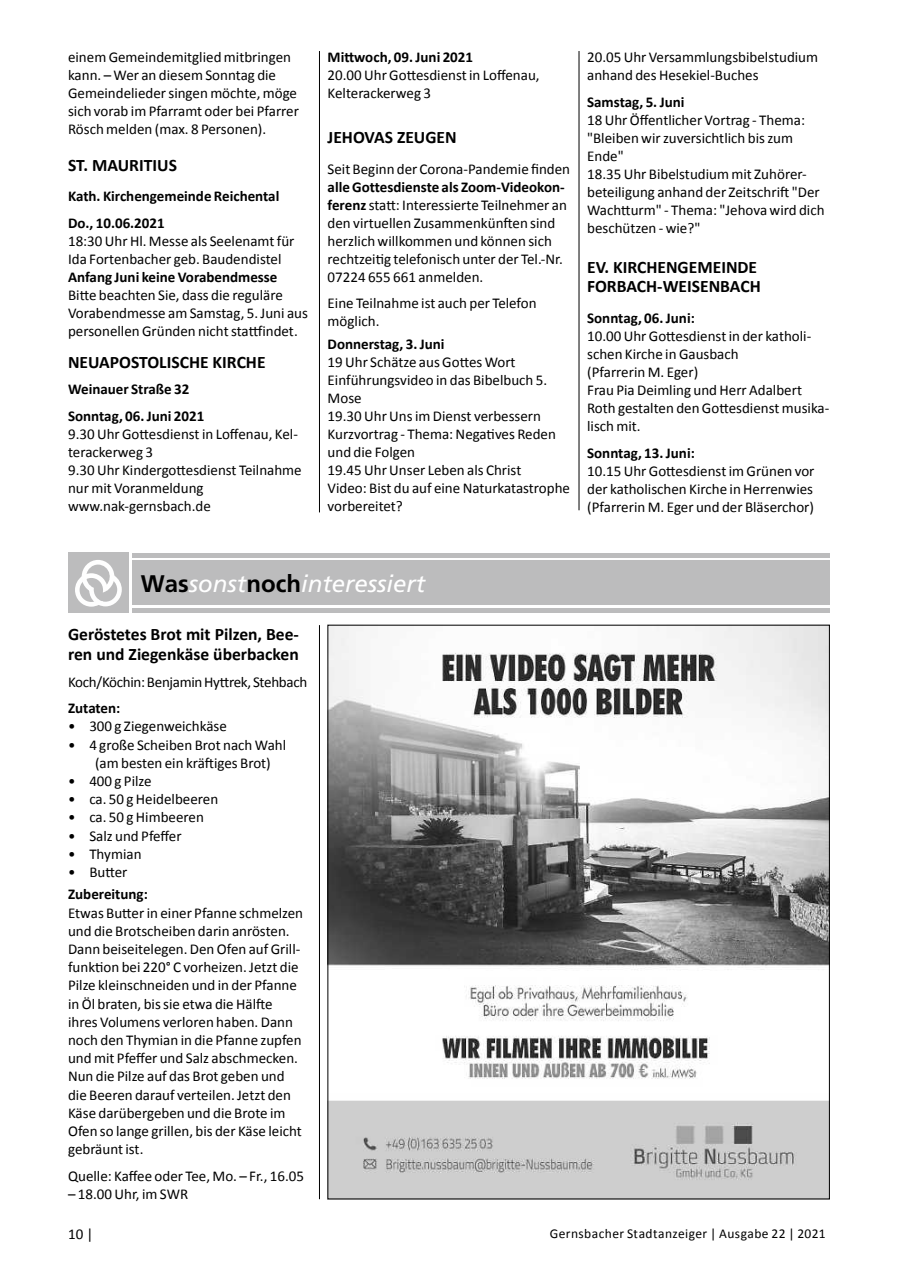
<style>
.page{position:relative;width:902px;height:1280px;background:#fff}
.page>*{position:absolute;margin:0;border:0;box-sizing:border-box;transform-origin:0 0}
.t1{font:italic 24px "Frutiger";color:#fff}
.t2{font:700 17.55px/19.2px "Calibri";color:#000}
.t3{font:15px/18px "Calibri";color:#000}
.t4{font:700 15px/26.5px "Calibri";color:#000}
.t5{font:15px "Calibri";letter-spacing:-.02em;color:#000}
.t6{font:13.5px "Calibri";letter-spacing:.025em;color:#000}
.s1{font-weight:700}
.s2{font-weight:700;font-style:normal;color:#000}
</style>
<div class="page">
<hr style="left:578px;top:51px;width:1px;height:459px;background:#000">
<hr style="left:319px;top:51px;width:1px;height:461px;background:#000">
<div style="left:132px;top:561px;width:697px;height:44px;background:#bcbcbd"></div>
<hr style="left:132px;top:609px;width:697px;height:4px;background:#bcbcbd">
<hr style="left:132px;top:553px;width:697px;height:4px;background:#bcbcbd">
<div style="left:68px;top:553px;width:60px;height:60px;background:#bcbcbd"></div>
<svg style="left:75px;top:560px;width:47px;height:47px"></svg>
<img style="left:329px;top:627px;width:498px;height:570px">
<hr style="left:319px;top:625px;width:1px;height:574px;background:#000">
<p class="t3" style="left:68px;top:48px;width:232px">einem Gemeindemitglied mitbringen kann. – Wer an diesem Sonntag die Gemeindelieder singen möchte, möge sich vorab im Pfarramt oder bei Pfarrer Rösch melden (max. 8 Personen).</p>
<p class="t2" style="left:68px;top:155px;width:110px">ST. MAURITIUS</p>
<p class="t4" style="left:68px;top:183px;width:213px">Kath. Kirchengemeinde Reichental<br>Do., 10.06.2021</p>
<p class="t3" style="left:68px;top:232px;width:228px">18:30 Uhr Hl. Messe als Seelenamt für<br>Ida Fortenbacher geb. Baudendistel</p>
<p class="t4" style="left:68px;top:263px;width:211px">Anfang Juni keine Vorabendmesse</p>
<p class="t3" style="left:68px;top:286px;width:241px">Bitte beachten Sie, dass die reguläre<br>Vorabendmesse am Samstag, 5. Juni aus personellen Gründen nicht stattfindet.</p>
<p class="t2" style="left:68px;top:352px;width:199px">NEUAPOSTOLISCHE KIRCHE</p>
<p class="t4" style="left:68px;top:376px;width:138px">Weinauer Straße 32<br>Sonntag, 06. Juni 2021</p>
<p class="t3" style="left:68px;top:425px;width:235px">9.30 Uhr Gottesdienst in Loffenau, Kel&shy;terackerweg 3<br>9.30 Uhr Kindergottesdienst Teilnahme nur mit Voranmeldung www.nak-gernsbach.de</p>
<p class="t4" style="left:327px;top:44px;width:147px">Mittwoch, 09. Juni 2021</p>
<p class="t3" style="left:327px;top:66px;width:213px">20.00 Uhr Gottesdienst in Loffenau,<br>Kelterackerweg 3</p>
<p class="t2" style="left:327px;top:128px;width:131px">JEHOVAS ZEUGEN</p>
<p class="t3" style="left:327px;top:160px;width:244px">Seit Beginn der Corona-Pandemie finden</p>
<p class="t3" style="left:327px;top:178px;width:241px"><span class="s1">alle Gottesdienste als Zoom-Videokon&shy;ferenz</span> statt: Interessierte Teilnehmer an den virtuellen Zusammenkünften sind herzlich willkommen und können sich rechtzeitig telefonisch unter der Tel.-Nr.<br>07224 655 661 anmelden.</p>
<p class="t3" style="left:327px;top:294px;width:210px">Eine Teilnahme ist auch per Telefon möglich.</p>
<p class="t4" style="left:327px;top:330px;width:118px">Donnerstag, 3. Juni</p>
<p class="t3" style="left:327px;top:353px;width:244px">19 Uhr Schätze aus Gottes Wort<br>Einführungsvideo in das Bibelbuch 5.<br>Mose<br>19.30 Uhr Uns im Dienst verbessern<br>Kurzvortrag - Thema: Negatives Reden und die Folgen<br>19.45 Uhr Unser Leben als Christ<br>Video: Bist du auf eine Naturkatastrophe vorbereitet?</p>
<p class="t3" style="left:587px;top:48px;width:232px">20.05 Uhr Versammlungsbibelstudium anhand des Hesekiel-Buches</p>
<p class="t4" style="left:587px;top:89px;width:99px">Samstag, 5. Juni</p>
<p class="t3" style="left:587px;top:111px;width:239px">18 Uhr Öffentlicher Vortrag - Thema: "Bleiben wir zuversichtlich bis zum<br>Ende"<br>18.35 Uhr Bibelstudium mit Zuhörer&shy;beteiligung anhand der Zeitschrift "Der<br>Wachtturm" - Thema: "Jehova wird dich beschützen - wie?"</p>
<p class="t2" style="left:587px;top:258px;width:175px">EV. KIRCHENGEMEINDE<br>FORBACH-WEISENBACH</p>
<p class="t4" style="left:587px;top:305px;width:109px">Sonntag, 06. Juni:</p>
<p class="t3" style="left:587px;top:327px;width:244px">10.00 Uhr Gottesdienst in der katholi&shy;schen Kirche in Gausbach<br>(Pfarrerin M. Eger)<br>Frau Pia Deimling und Herr Adalbert<br>Roth gestalten den Gottesdienst musika&shy;lisch mit.</p>
<p class="t4" style="left:587px;top:439px;width:109px">Sonntag, 13. Juni:</p>
<p class="t3" style="left:587px;top:462px;width:229px;text-align:justify">10.15 Uhr Gottesdienst im Grünen vor der katholischen Kirche in Herrenwies (Pfarrerin M. Eger und der Bläserchor)</p>
<h1 class="t1" style="left:141px;top:569px;width:286px"><span class="s2">Was</span>sonst<span class="s2">noch</span>interessiert</h1>
<p class="t2" style="left:68px;top:625px;width:232px">Geröstetes Brot mit Pilzen, Bee&shy;ren und Ziegenkäse überbacken</p>
<p class="t5" style="left:68px;top:672px;width:241px">Koch/Köchin: Benjamin Hyttrek, Stehbach</p>
<p class="t4" style="left:68px;top:695px;width:54px">Zutaten:</p>
<p class="t3" style="left:68px;top:717px;width:160px">• 300 g Ziegenweichkäse</p>
<p class="t3" style="left:95px;top:736px;width:192px;text-indent:-27px">• 4 große Scheiben Brot nach Wahl (am besten ein kräftiges Brot)</p>
<p class="t3" style="left:68px;top:772px;width:85px">• 400 g Pilze</p>
<p class="t3" style="left:68px;top:790px;width:152px">• ca. 50 g Heidelbeeren</p>
<p class="t3" style="left:68px;top:808px;width:137px">• ca. 50 g Himbeeren</p>
<p class="t3" style="left:68px;top:827px;width:115px">• Salz und Pfeffer</p>
<p class="t3" style="left:68px;top:845px;width:75px">• Thymian</p>
<p class="t3" style="left:68px;top:863px;width:61px">• Butter</p>
<p class="t4" style="left:68px;top:881px;width:81px">Zubereitung:</p>
<p class="t3" style="left:68px;top:904px;width:236px">Etwas Butter in einer Pfanne schmelzen und die Brotscheiben darin anrösten.<br>Dann beiseitelegen. Den Ofen auf Grill&shy;funktion bei 220° C vorheizen. Jetzt die Pilze kleinschneiden und in der Pfanne in Öl braten, bis sie etwa die Hälfte ihres Volumens verloren haben. Dann noch den Thymian in die Pfanne zupfen und mit Pfeffer und Salz abschmecken.<br>Nun die Pilze auf das Brot geben und die Beeren darauf verteilen. Jetzt den Käse darübergeben und die Brote im Ofen so lange grillen, bis der Käse leicht gebräunt ist.</p>
<p class="t3" style="left:68px;top:1167px;width:237px">Quelle: Kaffee oder Tee, Mo. – Fr., 16.05</p>
<p class="t3" style="left:68px;top:1185px;width:122px">– 18.00 Uhr, im SWR</p>
<p class="t3" style="left:68px;top:1225px;width:27px">10 |</p>
<p class="t6" style="left:549px;top:1225px;width:277px">Gernsbacher Stadtanzeiger | Ausgabe 22 | 2021</p>
</div>
